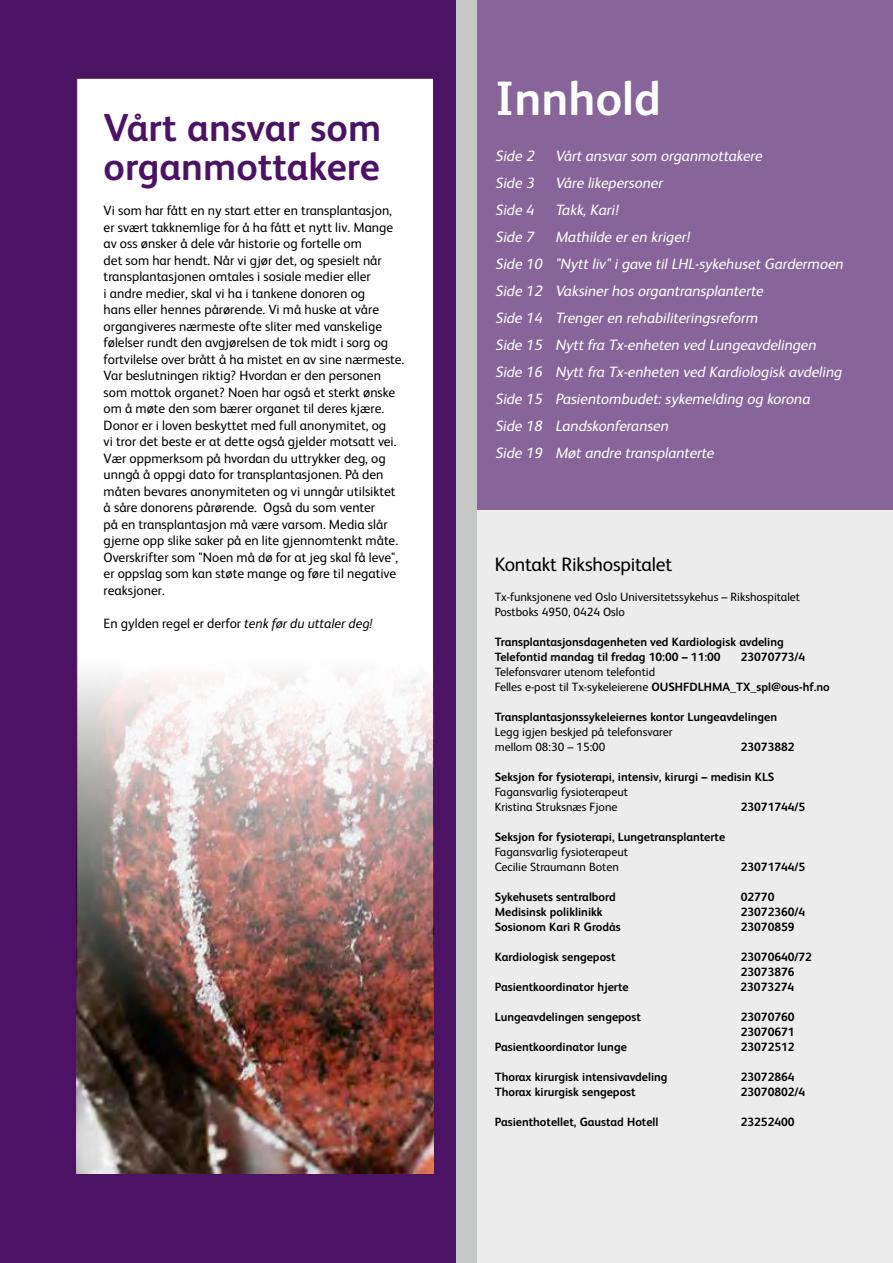
<style>
.page{position:relative;width:893px;height:1263px;background:#fff}
.page>*{position:absolute;margin:0;border:0;box-sizing:border-box;transform-origin:0 0}
.t1{font:700 48.15px "FS Albert";color:#fff}
.t2{font:700 39px/39px "FS Albert";color:#4c1364}
.t3{font:19.5px "FS Albert";letter-spacing:-.01em;color:#000}
.t4{font:italic 15px/27px "FS Albert";color:#fff}
.t5{font:13.5px/16.5px "FS Albert";color:#000}
.t6{font:700 12px/15px "FS Albert";color:#000}
.t7{font:12px/15px "FS Albert";color:#000}
.s1{font-style:italic}
.s2{font-weight:700}
</style>
<div class="page">
<div style="left:431px;top:0;width:462px;height:1263px;background:#ececec"></div>
<div style="left:459px;top:0;width:434px;height:509px;background:#87659a"></div>
<div style="left:0;top:0;width:459px;height:1263px;background:#4c1364"></div>
<div style="left:456px;top:0;width:21px;height:1263px;background:#c5c6c6"></div>
<div style="left:77px;top:78px;width:357px;height:1096px;background:#fff;border:1px solid #4c1364"></div>
<img style="left:77px;top:630px;width:356px;height:543px">
<h2 class="t2" style="left:104px;top:108px;width:279px">Vårt ansvar som organmottakere</h2>
<p class="t5" style="left:104px;top:202px;width:302px">Vi som har fått en ny start etter en transplantasjon, er svært takknemlige for å ha fått et nytt liv. Mange av oss ønsker å dele vår historie og fortelle om<br>det som har hendt. Når vi gjør det, og spesielt når transplantasjonen omtales i sosiale medier eller<br>i andre medier, skal vi ha i tankene donoren og<br>hans eller hennes pårørende. Vi må huske at våre organgiveres nærmeste ofte sliter med vanskelige følelser rundt den avgjørelsen de tok midt i sorg og fortvilelse over brått å ha mistet en av sine nærmeste.<br>Var beslutningen riktig? Hvordan er den personen som mottok organet? Noen har også et sterkt ønske om å møte den som bærer organet til deres kjære.<br>Donor er i loven beskyttet med full anonymitet, og<br>vi tror det beste er at dette også gjelder motsatt vei.<br>Vær oppmerksom på hvordan du uttrykker deg, og unngå å oppgi dato for transplantasjonen. På den måten bevares anonymiteten og vi unngår utilsiktet å såre donorens pårørende. Også du som venter<br>på en transplantasjon må være varsom. Media slår gjerne opp slike saker på en lite gjennomtenkt måte.<br>Overskrifter som "Noen må dø for at jeg skal få leve", er oppslag som kan støte mange og føre til negative reaksjoner.</p>
<p class="t5" style="left:104px;top:615px;width:271px">En gylden regel er derfor <span class="s1">tenk før du uttaler deg!</span></p>
<h1 class="t1" style="left:495px;top:71px;width:167px">Innhold</h1>
<p class="t4" style="left:495px;top:142px;width:352px">Side 2 Vårtansvarsom organmottakere<br>Side 3 Våre likepersoner<br>Side 4 Takk,Kari!<br>Side 7 Mathilde eren kriger!<br>Side 10 "Nyttliv"igave tilLHL-sykehusetGardermoen Side 12 Vaksinerhos organtransplanterte<br>Side 14 Trengeren rehabiliteringsreform<br>Side 15 Nyttfra Tx-enheten ved Lungeavdelingen Side 16 Nyttfra Tx-enheten ved Kardiologisk avdeling Side 15 Pasientombudet:sykemelding og korona Side 18 Landskonferansen<br>Side 19 Møtandre transplanterte</p>
<h3 class="t3" style="left:495px;top:553px;width:179px">Kontakt Rikshospitalet</h3>
<p class="t7" style="left:495px;top:589px;width:307px">Tx-funksjonene ved Oslo Universitetssykehus – Rikshospitalet<br>Postboks 4950, 0424 Oslo</p>
<p class="t6" style="left:495px;top:634px;width:291px">Transplantasjonsdagenheten ved Kardiologisk avdeling<br>Telefontid mandag til fredag 10:00 – 11:00</p>
<p class="t6" style="left:741px;top:649px;width:66px">23070773/4</p>
<p class="t7" style="left:495px;top:664px;width:336px">Telefonsvarer utenom telefontid<br>Felles e-post til Tx-sykeleierene <span class="s2">OUSHFDLHMA_TX_spl@ous-hf.no</span></p>
<p class="t6" style="left:495px;top:709px;width:284px">Transplantasjonssykeleiernes kontor Lungeavdelingen</p>
<p class="t7" style="left:495px;top:724px;width:179px">Legg igjen beskjed på telefonsvarer mellom 08:30 – 15:00</p>
<p class="t6" style="left:741px;top:739px;width:55px">23073882</p>
<p class="t6" style="left:495px;top:769px;width:281px">Seksjon for fysioterapi, intensiv, kirurgi – medisin KLS</p>
<p class="t7" style="left:495px;top:784px;width:135px">Fagansvarlig fysioterapeut<br>Kristina Struksnæs Fjone</p>
<p class="t6" style="left:741px;top:799px;width:66px">23071744/5</p>
<p class="t6" style="left:495px;top:829px;width:232px">Seksjon for fysioterapi, Lungetransplanterte</p>
<p class="t7" style="left:495px;top:844px;width:135px">Fagansvarlig fysioterapeut<br>Cecilie Straumann Boten</p>
<p class="t6" style="left:741px;top:859px;width:66px">23071744/5</p>
<p class="t6" style="left:495px;top:889px;width:123px">Sykehusets sentralbord</p>
<p class="t6" style="left:741px;top:889px;width:35px">02770</p>
<p class="t6" style="left:495px;top:904px;width:109px">Medisinsk poliklinikk</p>
<p class="t6" style="left:741px;top:904px;width:66px">23072360/4</p>
<p class="t6" style="left:495px;top:919px;width:128px">Sosionom Kari R Grodås</p>
<p class="t6" style="left:741px;top:919px;width:55px">23070859</p>
<p class="t6" style="left:495px;top:949px;width:122px">Kardiologisk sengepost</p>
<p class="t6" style="left:741px;top:949px;width:73px">23070640/72<br>23073876</p>
<p class="t6" style="left:495px;top:979px;width:135px">Pasientkoordinator hjerte</p>
<p class="t6" style="left:740px;top:979px;width:55px">23073274</p>
<p class="t6" style="left:495px;top:1009px;width:148px">Lungeavdelingen sengepost</p>
<p class="t6" style="left:741px;top:1009px;width:55px">23070760<br>23070671</p>
<p class="t6" style="left:495px;top:1039px;width:134px">Pasientkoordinator lunge</p>
<p class="t6" style="left:741px;top:1039px;width:55px">23072512</p>
<p class="t6" style="left:495px;top:1069px;width:174px">Thorax kirurgisk intensivavdeling</p>
<p class="t6" style="left:741px;top:1069px;width:55px">23072864</p>
<p class="t6" style="left:495px;top:1084px;width:142px">Thorax kirurgisk sengepost</p>
<p class="t6" style="left:741px;top:1084px;width:66px">23070802/4</p>
<p class="t6" style="left:495px;top:1114px;width:165px">Pasienthotellet, Gaustad Hotell</p>
<p class="t6" style="left:741px;top:1114px;width:55px">23252400</p>
</div>
